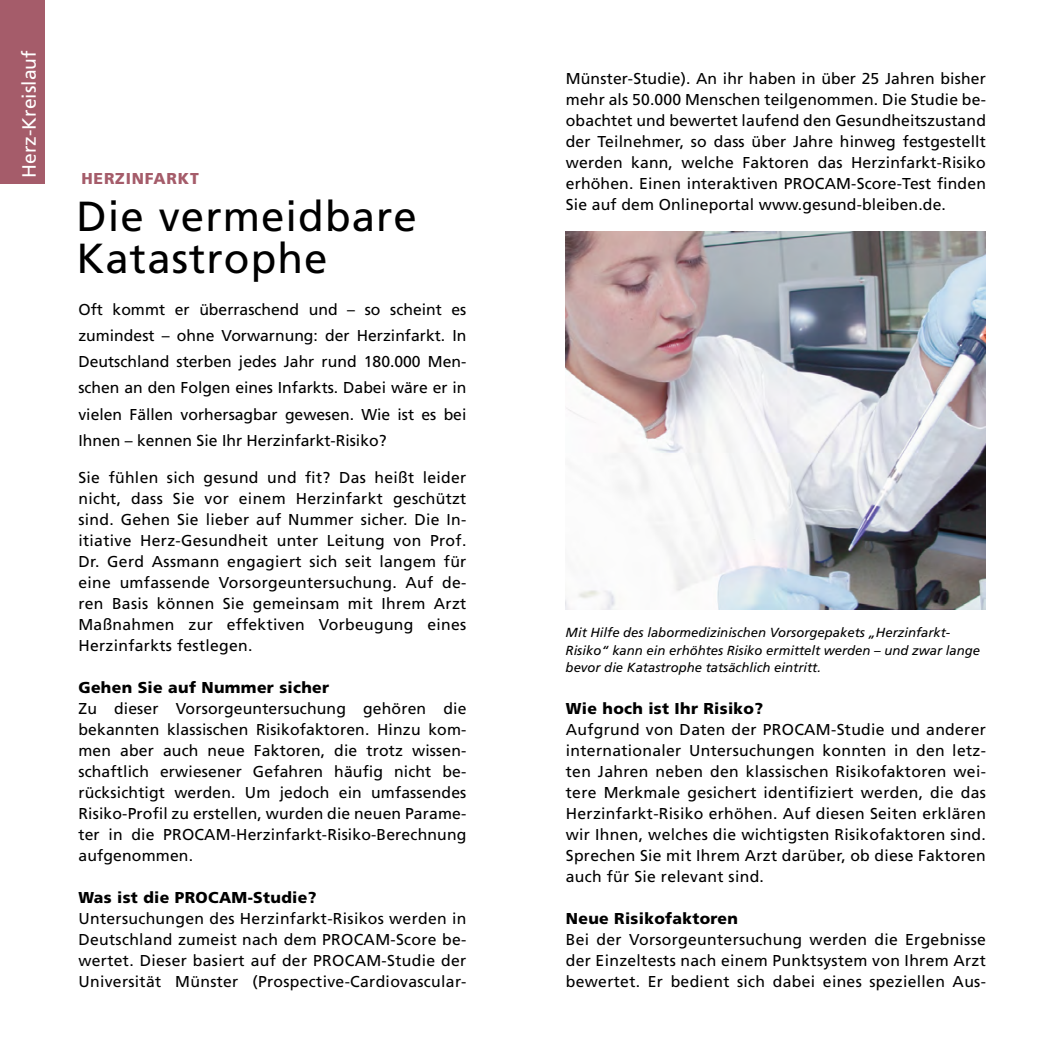
<style>
.page{position:relative;width:1042px;height:1042px;background:#fff}
.page>*{position:absolute;margin:0;border:0;box-sizing:border-box;transform-origin:0 0}
.t1{font:42px/42px "Frutiger LT Std";letter-spacing:.025em;color:#000}
.t2{font:19.25px "Frutiger LT Std";color:#fff}
.t3{font:15.75px/21px "Frutiger LT Std";letter-spacing:.02em;color:#000;text-align:justify}
.t4{font:900 15.75px "Frutiger LT Std";letter-spacing:.02em;color:#000}
.t5{font:900 15.75px "Frutiger LT Std";letter-spacing:.05em;color:#a55c6a}
.t6{font:italic 13.12px/17.5px "Frutiger LT Std";color:#000}
</style>
<div class="page">
<div style="left:0;top:0;width:45px;height:184px;background:#a55c6a"></div>
<img style="left:566px;top:231px;width:419px;height:378px">
<p class="t2" style="left:18px;top:178px;width:129px;rotate:-90deg">Herz-Kreislauf</p>
<p class="t5" style="left:81px;top:169px;width:119px">HERZINFARKT</p>
<h1 class="t1" style="left:76px;top:196px;width:342px">Die vermeidbare<br>Katastrophe</h1>
<p class="t3" style="left:78px;top:296px;width:389px;line-height:26.2px">Oft kommt er überraschend und – so scheint es zumindest – ohne Vorwarnung: der Herzinfarkt. In Deutschland sterben jedes Jahr rund 180.000 Men&shy;schen an den Folgen eines Infarkts. Dabei wäre er in vielen Fällen vorhersagbar gewesen. Wie ist es bei Ihnen – kennen Sie Ihr Herzinfarkt-Risiko?</p>
<p class="t3" style="left:78px;top:467px;width:389px">Sie fühlen sich gesund und fit? Das heißt leider nicht, dass Sie vor einem Herzinfarkt geschützt sind. Gehen Sie lieber auf Nummer sicher. Die In&shy;itiative Herz-Gesundheit unter Leitung von Prof.<br>Dr. Gerd Assmann engagiert sich seit langem für eine umfassende Vorsorgeuntersuchung. Auf de&shy;ren Basis können Sie gemeinsam mit Ihrem Arzt Maßnahmen zur effektiven Vorbeugung eines Herzinfarkts festlegen.</p>
<p class="t4" style="left:78px;top:678px;width:252px">Gehen Sie auf Nummer sicher</p>
<p class="t3" style="left:78px;top:698px;width:389px">Zu dieser Vorsorgeuntersuchung gehören die bekannten klassischen Risikofaktoren. Hinzu kom&shy;men aber auch neue Faktoren, die trotz wissen&shy;schaftlich erwiesener Gefahren häufig nicht be&shy;rücksichtigt werden. Um jedoch ein umfassendes Risiko-Profil zu erstellen, wurden die neuen Parame&shy;ter in die PROCAM-Herzinfarkt-Risiko-Berechnung aufgenommen.</p>
<p class="t4" style="left:78px;top:888px;width:239px">Was ist die PROCAM-Studie?</p>
<p class="t3" style="left:78px;top:908px;width:389px">Untersuchungen des Herzinfarkt-Risikos werden in Deutschland zumeist nach dem PROCAM-Score be&shy;wertet. Dieser basiert auf der PROCAM-Studie der Universität Münster (Prospective-Cardiovascular-</p>
<p class="t3" style="left:566px;top:68px;width:422px">Münster-Studie). An ihr haben in über 25 Jahren bisher mehr als 50.000 Menschen teilgenommen. Die Studie be&shy;obachtet und bewertet laufend den Gesundheitszustand der Teilnehmer, so dass über Jahre hinweg festgestellt werden kann, welche Faktoren das Herzinfarkt-Risiko erhöhen. Einen interaktiven PROCAM-Score-Test finden Sie auf dem Onlineportal www.gesund-bleiben.de.</p>
<p class="t6" style="left:566px;top:624px;width:416px">Mit Hilfe des labormedizinischen Vorsorgepakets „Herzinfarkt-<br>Risiko“ kann ein erhöhtes Risiko ermittelt werden – und zwar lange bevor die Katastrophe tatsächlich eintritt.</p>
<p class="t4" style="left:566px;top:699px;width:199px">Wie hoch ist Ihr Risiko?</p>
<p class="t3" style="left:566px;top:719px;width:422px">Aufgrund von Daten der PROCAM-Studie und anderer internationaler Untersuchungen konnten in den letz&shy;ten Jahren neben den klassischen Risikofaktoren wei&shy;tere Merkmale gesichert identifiziert werden, die das Herzinfarkt-Risiko erhöhen. Auf diesen Seiten erklären wir Ihnen, welches die wichtigsten Risikofaktoren sind.<br>Sprechen Sie mit Ihrem Arzt darüber, ob diese Faktoren auch für Sie relevant sind.</p>
<p class="t4" style="left:566px;top:909px;width:174px">Neue Risikofaktoren</p>
<p class="t3" style="left:566px;top:929px;width:422px">Bei der Vorsorgeuntersuchung werden die Ergebnisse der Einzeltests nach einem Punktsystem von Ihrem Arzt bewertet. Er bedient sich dabei eines speziellen Aus-</p>
</div>
